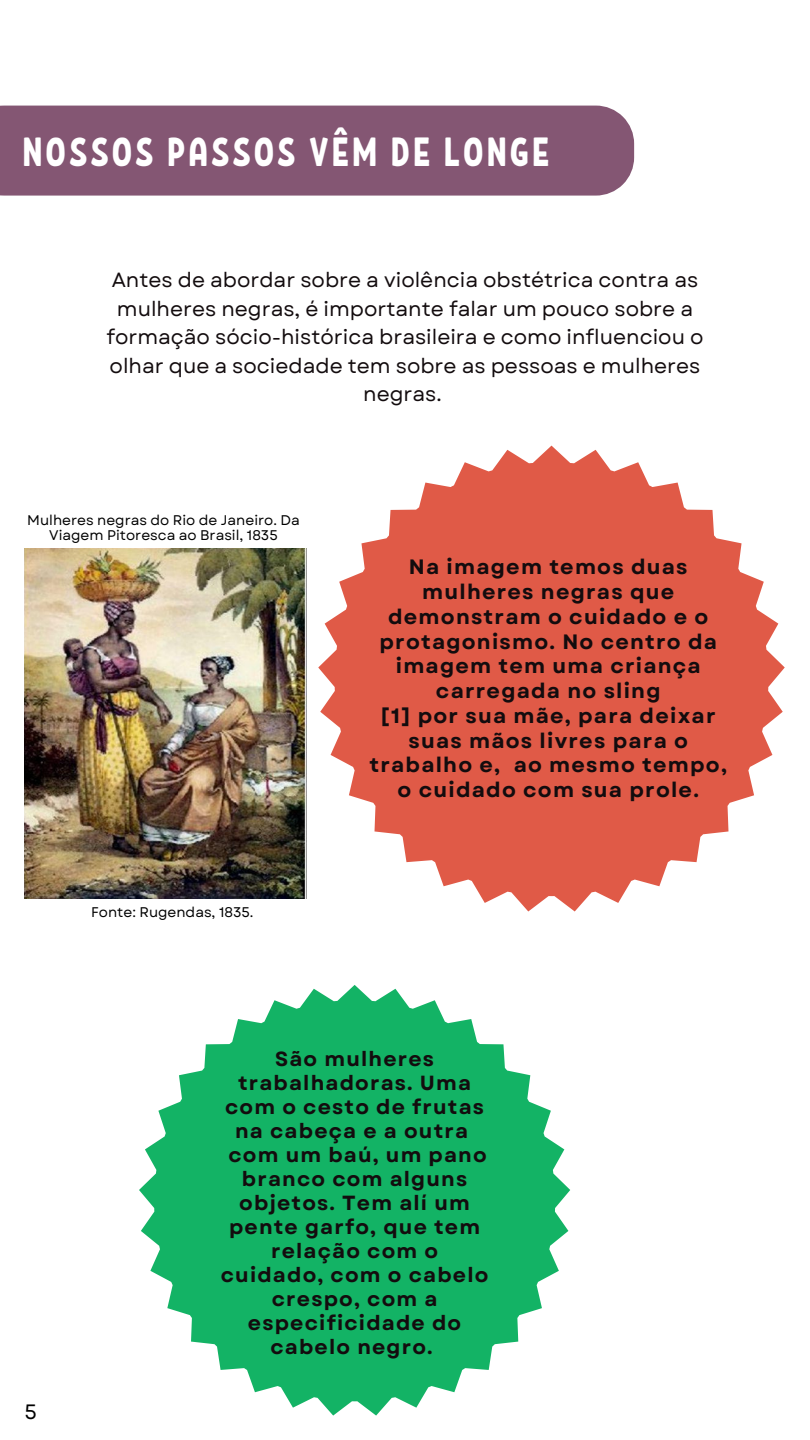
<style>
.page{position:relative;width:810px;height:1440px;background:#fff}
.page>*{position:absolute;margin:0;border:0;box-sizing:border-box;transform-origin:0 0}
.t1{font:40.6px "RF Krabuler";letter-spacing:.06em;color:#fff}
.t2{font:700 20.8px/24.8px "Garet";letter-spacing:.06em;color:#130c0e;text-align:center}
.t3{font:20.8px "Garet";color:#000}
.t4{font:20.5px/28.5px "Garet";color:#130c0e;text-align:center}
.t5{font:700 20.4px/24px "Garet";letter-spacing:.06em;color:#130c0e;text-align:center}
.t6{font:14px/15px "Garet";color:#000;text-align:center}
</style>
<div class="page">
<img style="left:25px;top:549px;width:281px;height:349px">
<svg style="left:318px;top:446px;width:467px;height:466px;fill:#e05a47"></svg>
<svg style="left:139px;top:985px;width:431px;height:431px;fill:#13b365"></svg>
<div style="left:0;top:106px;width:634px;height:90px;background:#845673"></div>
<h1 class="t1" style="left:22px;top:126px;width:529px">NOSSOS PASSOS VÊM DE LONGE</h1>
<p class="t4" style="left:106px;top:266px;width:599px">Antes de abordar sobre a violência obstétrica contra as mulheres negras, é importante falar um pouco sobre a formação sócio-histórica brasileira e como influenciou o olhar que a sociedade tem sobre as pessoas e mulheres negras.</p>
<p class="t6" style="left:27px;top:513px;width:274px">Mulheres negras do Rio de Janeiro. Da<br>Viagem Pitoresca ao Brasil, 1835</p>
<p class="t6" style="left:91px;top:904px;width:164px">Fonte: Rugendas, 1835.</p>
<p class="t2" style="left:370px;top:555px;width:359px">Na imagem temos duas mulheres negras que demonstram o cuidado e o protagonismo. No centro da imagem tem uma criança carregada no sling<br>[1] por sua mãe, para deixar suas mãos livres para o trabalho e, ao mesmo tempo, o cuidado com sua prole.</p>
<p class="t3" style="left:24px;top:1397px;width:14px">5</p>
<p class="t5" style="left:221px;top:1047px;width:269px">São mulheres trabalhadoras. Uma com o cesto de frutas na cabeça e a outra com um baú, um pano branco com alguns objetos. Tem alí um pente garfo, que tem relação com o cuidado, com o cabelo crespo, com a especificidade do cabelo negro.</p>
</div>
